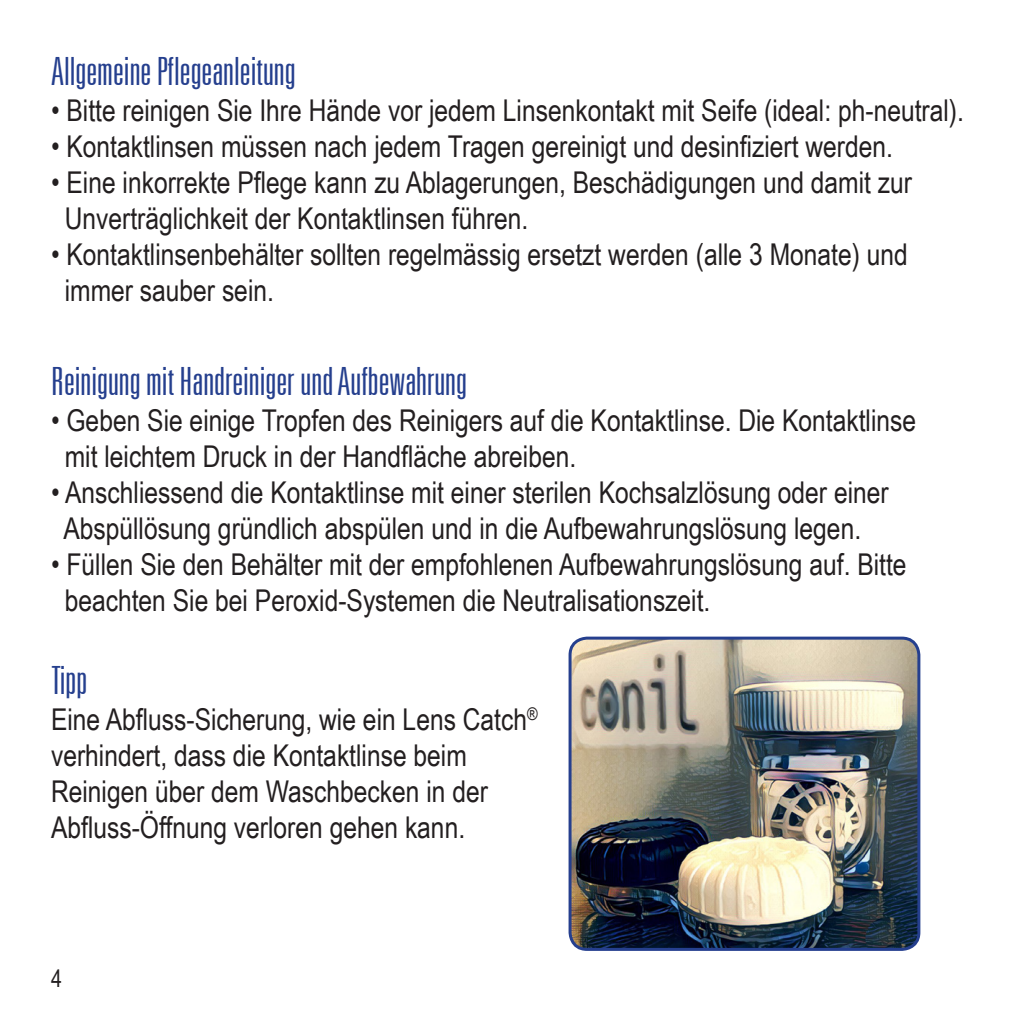
<style>
.page{position:relative;width:1021px;height:1021px;background:#fff}
.page>*{position:absolute;margin:0;border:0;box-sizing:border-box;transform-origin:0 0}
.t1{font:300 ultra-condensed 39px "Univers LT";color:#253f8e}
.t2{font:30px/36px "Arial Narrow";color:#231f20}
.t3{font:24px "Arial Narrow";color:#231f20}
</style>
<div class="page">
<img style="left:571px;top:640px;width:347px;height:309px">
<div style="left:568px;top:636px;width:352px;height:314px;border:3px solid #253f8e;border-radius:17px"></div>
<h1 class="t1" style="left:51px;top:51px;width:246px">Allgemeine Pflegeanleitung</h1>
<p class="t2" style="left:51px;top:91px;width:914px">• Bitte reinigen Sie Ihre Hände vor jedem Linsenkontakt mit Seife (ideal: ph-neutral).</p>
<p class="t2" style="left:51px;top:127px;width:843px">• Kontaktlinsen müssen nach jedem Tragen gereinigt und desinfiziert werden.</p>
<p class="t2" style="left:65px;top:163px;width:848px;text-indent:-14px">• Eine inkorrekte Pflege kann zu Ablagerungen, Beschädigungen und damit zur<br>Unverträglichkeit der Kontaktlinsen führen.</p>
<p class="t2" style="left:65px;top:235px;width:844px;text-indent:-14px">• Kontaktlinsenbehälter sollten regelmässig ersetzt werden (alle 3 Monate) und immer sauber sein.</p>
<h1 class="t1" style="left:51px;top:361px;width:417px">Reinigung mit Handreiniger und Aufbewahrung</h1>
<p class="t2" style="left:65px;top:401px;width:853px;text-indent:-14px">• Geben Sie einige Tropfen des Reinigers auf die Kontaktlinse. Die Kontaktlinse mit leichtem Druck in der Handfläche abreiben.</p>
<p class="t2" style="left:51px;top:473px;width:839px;text-align:center">• Anschliessend die Kontaktlinse mit einer sterilen Kochsalzlösung oder einer<br>Abspüllösung gründlich abspülen und in die Aufbewahrungslösung legen.</p>
<p class="t2" style="left:65px;top:545px;width:843px;text-indent:-14px">• Füllen Sie den Behälter mit der empfohlenen Aufbewahrungslösung auf. Bitte beachten Sie bei Peroxid-Systemen die Neutralisationszeit.</p>
<h1 class="t1" style="left:51px;top:659px;width:38px">Tipp</h1>
<p class="t2" style="left:51px;top:700px;width:488px">Eine Abfluss-Sicherung, wie ein Lens Catch<sup>® </sup>verhindert, dass die Kontaktlinse beim Reinigen über dem Waschbecken in der Abfluss-Öffnung verloren gehen kann.</p>
<p class="t3" style="left:51px;top:961px;width:12px">4</p>
</div>
